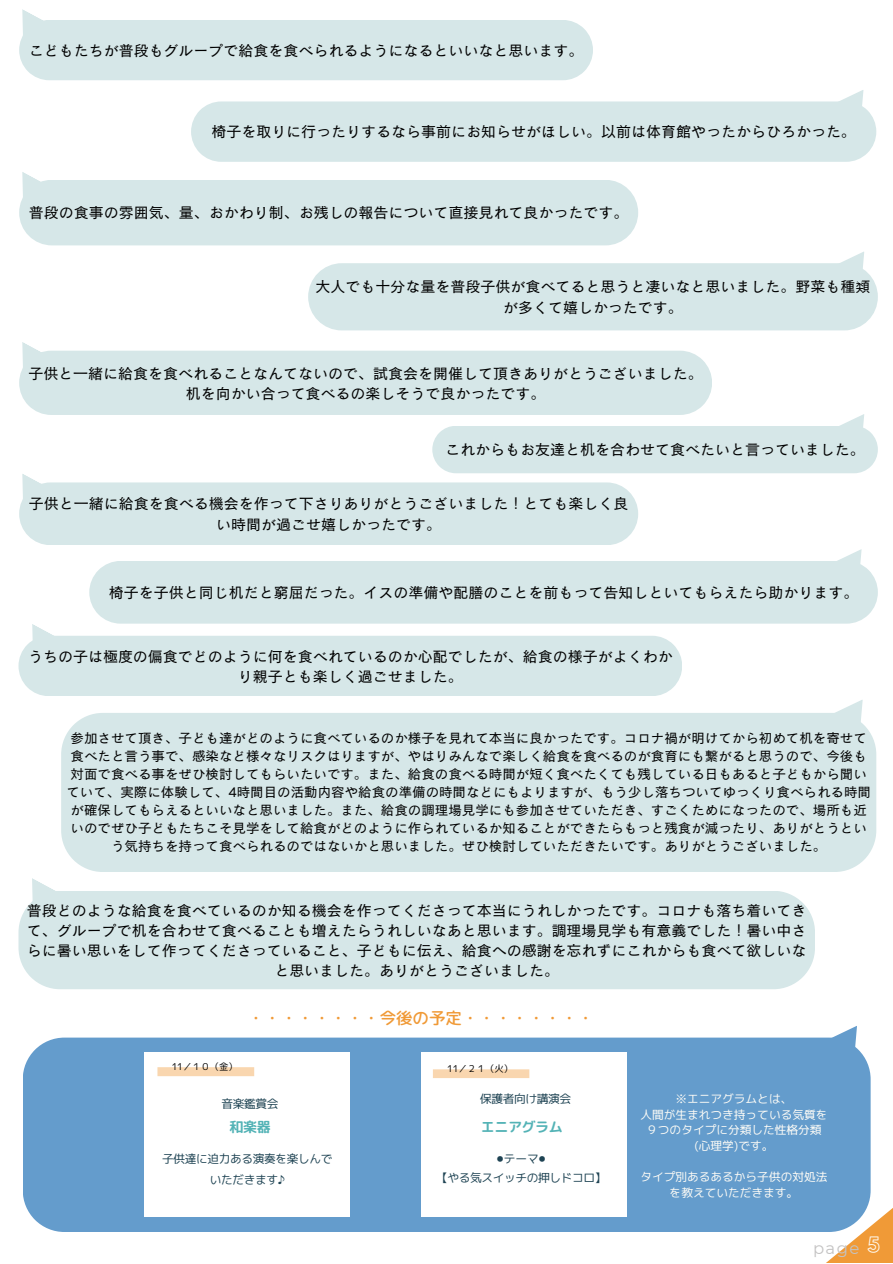
<style>
.page{position:relative;width:893px;height:1264px;background:#fff}
.page>*{position:absolute;margin:0;border:0;box-sizing:border-box;transform-origin:0 0}
.t1{font:16.5px "rounded mplus 1 p medium";color:#f09a37}
.t2{font:16.5px "Montserrat";color:#c4c3c3}
.t3{font:15px/20.2px "Canva Cezanne Pro N M";color:#000;text-align:center}
.t4{font:13.95px "rounded mplus 1 p bold";letter-spacing:-.03em;color:#54b3b6}
.t5{font:13.5px/18px "Canva Cezanne Pro N M";color:#000;text-align:center}
.t6{font:11.7px/15.6px "mplus 1 p regular";color:#fffdf7;text-align:center}
.t7{font:11.7px/21px "mplus 1 p regular";letter-spacing:-.03em;color:#1e4353;text-align:center}
.t8{font:9.3px "mplus 1 p regular";letter-spacing:-.03em;color:#000}
.s1{font-family:"Hussar Ekologiczne 1";font-size:18.3px;color:#fffdf7}
</style>
<div class="page">
<svg style="left:191px;top:90px;width:685px;height:72px"></svg>
<svg style="left:19px;top:9px;width:574px;height:71px"></svg>
<div style="left:308px;top:263px;width:569px;height:67px;background:#d6e7e8;border-radius:34px"></div>
<svg style="left:18px;top:623px;width:664px;height:73px"></svg>
<svg style="left:837px;top:549px;width:24px;height:12px"></svg>
<div style="left:89px;top:561px;width:788px;height:62px;background:#d6e7e8"></div>
<svg style="left:840px;top:251px;width:24px;height:19px"></svg>
<svg style="left:835px;top:700px;width:27px;height:13px"></svg>
<div style="left:61px;top:713px;width:815px;height:159px;background:#d6e7e8"></div>
<svg style="left:22px;top:172px;width:24px;height:24px"></svg>
<div style="left:19px;top:180px;width:619px;height:65px;background:#d6e7e8;border-radius:33px"></div>
<svg style="left:19px;top:342px;width:858px;height:162px"></svg>
<div style="left:19px;top:482px;width:619px;height:63px;background:#d6e7e8;border-radius:31px"></div>
<svg style="left:32px;top:878px;width:21px;height:12px"></svg>
<div style="left:18px;top:890px;width:797px;height:99px;background:#d6e7e8"></div>
<svg style="left:801px;top:1183px;width:91px;height:79px"></svg>
<div style="left:23px;top:1037px;width:847px;height:194px;background:#649ccc"></div>
<div style="left:144px;top:1052px;width:206px;height:165px;background:#fff"></div>
<div style="left:157px;top:1067px;width:97px;height:9px;background:#f9d6af"></div>
<svg style="left:826px;top:1026px;width:31px;height:32px"></svg>
<div style="left:421px;top:1052px;width:205px;height:165px;background:#fff"></div>
<div style="left:433px;top:1069px;width:96px;height:9px;background:#f9d6af"></div>
<p class="t3" style="left:29px;top:40px;width:556px">こどもたちが普段もグループで給食を食べられるようになるといいなと思います。</p>
<p class="t3" style="left:211px;top:122px;width:646px">椅子を取りに行ったりするなら事前にお知らせがほしい。以前は体育館やったからひろかった。</p>
<p class="t3" style="left:29px;top:202px;width:601px">普段の食事の雰囲気、量、おかわり制、お残しの報告について直接見れて良かったです。</p>
<p class="t3" style="left:315px;top:276px;width:556px">大人でも十分な量を普段子供が食べてると思うと凄いなと思いました。野菜も種類が多くて嬉しかったです。</p>
<p class="t3" style="left:28px;top:363px;width:676px">子供と一緒に給食を食べれることなんてないので、試食会を開催して頂きありがとうございました。机を向かい合って食べるの楽しそうで良かったです。</p>
<p class="t3" style="left:445px;top:439px;width:421px">これからもお友達と机を合わせて食べたいと言っていました。</p>
<p class="t3" style="left:29px;top:493px;width:601px">子供と一緒に給食を食べる機会を作って下さりありがとうございました！とても楽しく良い時間が過ごせ嬉しかったです。</p>
<p class="t3" style="left:109px;top:582px;width:751px">椅子を子供と同じ机だと窮屈だった。イスの準備や配膳のことを前もって告知しといてもらえたら助かります。</p>
<p class="t3" style="left:28px;top:645px;width:646px">うちの子は極度の偏食でどのように何を食べれているのか心配でしたが、給食の様子がよくわかり親子とも楽しく過ごせました。</p>
<p class="t5" style="left:66px;top:729px;width:806px">参加させて頂き、子ども達がどのように食べているのか様子を見れて本当に良かったです。コロナ禍が明けてから初めて机を寄せて食べたと言う事で、感染など様々なリスクはりますが、やはりみんなで楽しく給食を食べるのが食育にも繋がると思うので、今後も対面で食べる事をぜひ検討してもらいたいです。また、給食の食べる時間が短く食べたくても残している日もあると子どもから聞いていて、実際に体験して、4時間目の活動内容や給食の準備の時間などにもよりますが、もう少し落ちついてゆっくり食べられる時間が確保してもらえるといいなと思いました。また、給食の調理場見学にも参加させていただき、すごくためになったので、場所も近いのでぜひ子どもたちこそ見学をして給食がどのように作られているか知ることができたらもっと残食が減ったり、ありがとうという気持ちを持って食べられるのではないかと思いました。ぜひ検討していただきたいです。ありがとうございました。</p>
<p class="t3" style="left:27px;top:899px;width:781px">普段どのような給食を食べているのか知る機会を作ってくださって本当にうれしかったです。コロナも落ち着いてきて、グループで机を合わせて食べることも増えたらうれしいなあと思います。調理場見学も有意義でした！暑い中さらに暑い思いをして作ってくださっていること、子どもに伝え、給食への感謝を忘れずにこれからも食べて欲しいなと思いました。ありがとうございました。</p>
<p class="t1" style="left:248px;top:1005px;width:347px">・・・・・・・・今後の予定・・・・・・・・</p>
<p class="t8" style="left:172px;top:1059px;width:67px">11／１０（金）</p>
<p class="t7" style="left:222px;top:1092px;width:59px">音楽鑑賞会</p>
<p class="t4" style="left:229px;top:1116px;width:43px">和楽器</p>
<p class="t7" style="left:162px;top:1148px;width:172px">子供達に迫力ある演奏を楽しんでいただきます♪</p>
<p class="t8" style="left:447px;top:1061px;width:67px">11／２１（火）</p>
<p class="t7" style="left:480px;top:1087px;width:93px">保護者向け講演会</p>
<p class="t4" style="left:481px;top:1117px;width:84px">エニアグラム</p>
<p class="t7" style="left:436px;top:1149px;width:172px;line-height:18.5px">⚫︎テーマ⚫︎<br>【やる気スイッチの押しドコロ】</p>
<p class="t6" style="left:640px;top:1090px;width:188px">※エニアグラムとは、<br>人間が生まれつき持っている気質を<br>９つのタイプに分類した性格分類<br>(心理学)です。</p>
<p class="t6" style="left:640px;top:1168px;width:188px">タイプ別あるあるから子供の対処法を教えていただきます。</p>
<p class="t2" style="left:813px;top:1237px;width:69px">page <span class="s1">5</span></p>
</div>
